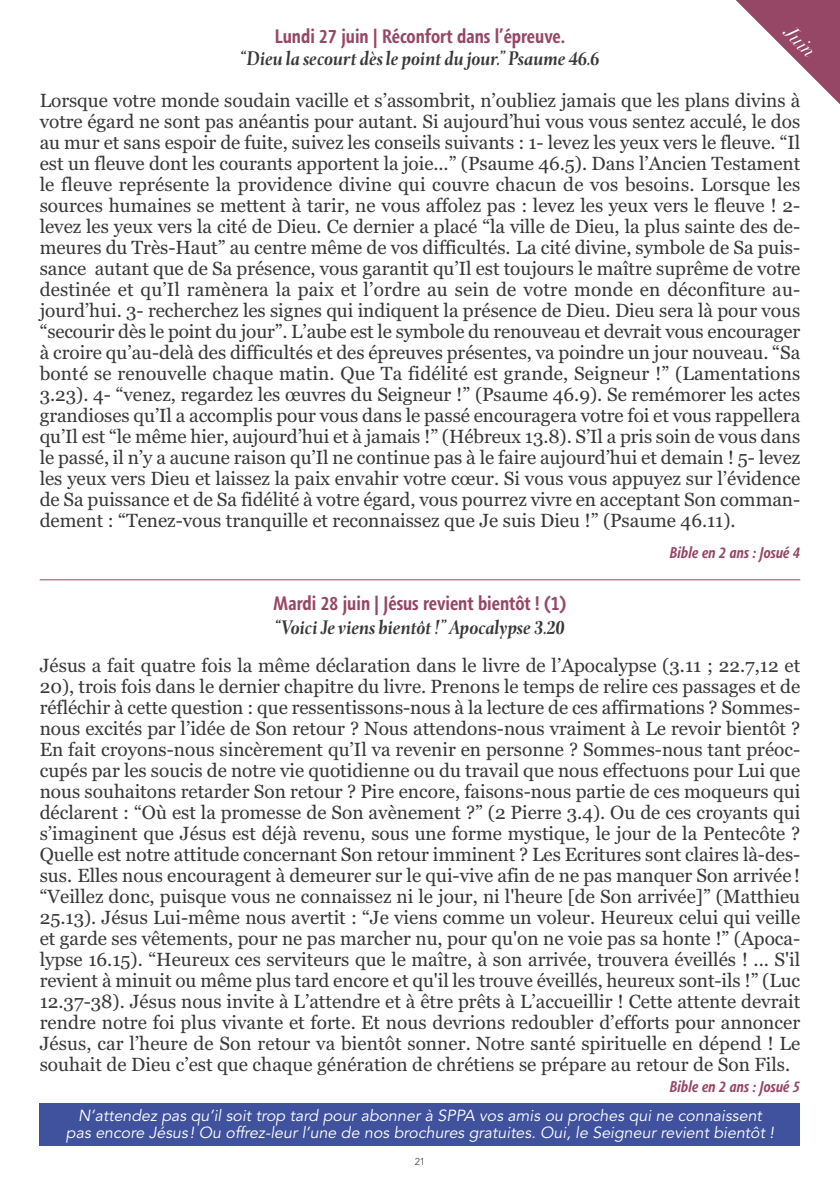
<style>
.page{position:relative;width:840px;height:1191px;background:#fff}
.page>*{position:absolute;margin:0;border:0;box-sizing:border-box;transform-origin:0 0}
.t1{font:italic 700 20px "Levato Pro";color:#39383a}
.t2{font:700 condensed 20px "Agilita LT Std";color:#964766}
.t3{font:italic 20px "Didot";color:#fff}
.t4{font:19px/21px "Georgia";color:#39383a;text-align:justify}
.t5{font:italic 16px/17.2px "Avenir";color:#fff;text-align:center}
.t6{font:italic 700 condensed 16px "Agilita LT Std";color:#964766}
.t7{font:300 10px "Avenir";color:#39383a}
</style>
<div class="page">
<hr style="left:40px;top:579px;width:759px;height:1px;background:#964766">
<svg style="left:735px;top:0;width:104px;height:103px"></svg>
<div style="left:40px;top:1102px;width:759px;height:43px;background:#40519d"></div>
<p class="t3" style="left:796px;top:20px;width:37px;rotate:45deg">Juin</p>
<p class="t2" style="left:274px;top:29px;width:292px">Lundi 27 juin | Réconfort dans l’épreuve.</p>
<p class="t1" style="left:240px;top:51px;width:360px">“Dieu la secourt dèsle point du jour.” Psaume 46.6</p>
<p class="t4" style="left:40px;top:90px;width:761px">Lorsque votre monde soudain vacille et s’assombrit, n’oubliez jamais que les plans divins à votre égard ne sont pas anéantis pour autant. Si aujourd’hui vous vous sentez acculé, le dos au mur et sans espoir de fuite, suivez les conseils suivants : 1- levez les yeux vers le fleuve. “Il est un fleuve dont les courants apportent la joie...” (Psaume 46.5). Dans l’Ancien Testament le fleuve représente la providence divine qui couvre chacun de vos besoins. Lorsque les sources humaines se mettent à tarir, ne vous affolez pas : levez les yeux vers le fleuve ! 2- levez les yeux vers la cité de Dieu. Ce dernier a placé “la ville de Dieu, la plus sainte des de&shy;meures du Très-Haut” au centre même de vos difficultés. La cité divine, symbole de Sa puis&shy;sance autant que de Sa présence, vous garantit qu’Il est toujours le maître suprême de votre destinée et qu’Il ramènera la paix et l’ordre au sein de votre monde en déconfiture au&shy;jourd’hui. 3- recherchez les signes qui indiquent la présence de Dieu. Dieu sera là pour vous “secourir dès le point du jour”. L’aube est le symbole du renouveau et devrait vous encourager à croire qu’au-delà des difficultés et des épreuves présentes, va poindre un jour nouveau. “Sa bonté se renouvelle chaque matin. Que Ta fidélité est grande, Seigneur !” (Lamentations 3.23). 4- “venez, regardez les œuvres du Seigneur !” (Psaume 46.9). Se remémorer les actes grandioses qu’Il a accomplis pour vous dans le passé encouragera votre foi et vous rappellera qu’Il est “le même hier, aujourd’hui et à jamais !” (Hébreux 13.8). S’Il a pris soin de vous dans le passé, il n’y a aucune raison qu’Il ne continue pas à le faire aujourd’hui et demain ! 5- levez les yeux vers Dieu et laissez la paix envahir votre cœur. Si vous vous appuyez sur l’évidence de Sa puissance et de Sa fidélité à votre égard, vous pourrez vivre en acceptant Son comman&shy;dement : “Tenez-vous tranquille et reconnaissez que Je suis Dieu !” (Psaume 46.11).</p>
<p class="t6" style="left:669px;top:547px;width:132px">Bible en 2 ans : Josué 4</p>
<p class="t2" style="left:273px;top:596px;width:294px">Mardi 28 juin | Jésus revient bientôt ! (1)</p>
<p class="t1" style="left:275px;top:620px;width:291px">“VoiciJe viens bientôt!” Apocalypse 3.20</p>
<p class="t4" style="left:40px;top:655px;width:761px">Jésus a fait quatre fois la même déclaration dans le livre de l’Apocalypse (3.11 ; 22.7,12 et 20), trois fois dans le dernier chapitre du livre. Prenons le temps de relire ces passages et de réfléchir à cette question : que ressentissons-nous à la lecture de ces affirmations ? Sommes&shy;nous excités par l’idée de Son retour ? Nous attendons-nous vraiment à Le revoir bientôt ?<br>En fait croyons-nous sincèrement qu’Il va revenir en personne ? Sommes-nous tant préoc&shy;cupés par les soucis de notre vie quotidienne ou du travail que nous effectuons pour Lui que nous souhaitons retarder Son retour ? Pire encore, faisons-nous partie de ces moqueurs qui déclarent : “Où est la promesse de Son avènement ?” (2 Pierre 3.4). Ou de ces croyants qui s’imaginent que Jésus est déjà revenu, sous une forme mystique, le jour de la Pentecôte ?<br>Quelle est notre attitude concernant Son retour imminent ? Les Ecritures sont claires là-des&shy;sus. Elles nous encouragent à demeurer sur le qui-vive afin de ne pas manquer Son arrivée ! “Veillez donc, puisque vous ne connaissez ni le jour, ni l'heure [de Son arrivée]” (Matthieu 25.13). Jésus Lui-même nous avertit : “Je viens comme un voleur. Heureux celui qui veille et garde ses vêtements, pour ne pas marcher nu, pour qu'on ne voie pas sa honte !” (Apoca&shy;lypse 16.15). “Heureux ces serviteurs que le maître, à son arrivée, trouvera éveillés ! ... S'il revient à minuit ou même plus tard encore et qu'il les trouve éveillés, heureux sont-ils !” (Luc 12.37-38). Jésus nous invite à L’attendre et à être prêts à L’accueillir ! Cette attente devrait rendre notre foi plus vivante et forte. Et nous devrions redoubler d’efforts pour annoncer Jésus, car l’heure de Son retour va bientôt sonner. Notre santé spirituelle en dépend ! Le souhait de Dieu c’est que chaque génération de chrétiens se prépare au retour de Son Fils.</p>
<p class="t6" style="left:669px;top:1080px;width:132px">Bible en 2 ans : Josué 5</p>
<p class="t5" style="left:66px;top:1107px;width:709px">N’attendez pas qu’il soit trop tard pour abonner à SPPA vos amis ou proches qui ne connaissent pas encore Jésus ! Ou offrez-leur l’une de nos brochures gratuites. Oui, le Seigneur revient bientôt !</p>
<p class="t7" style="left:414px;top:1155px;width:12px">21</p>
</div>
